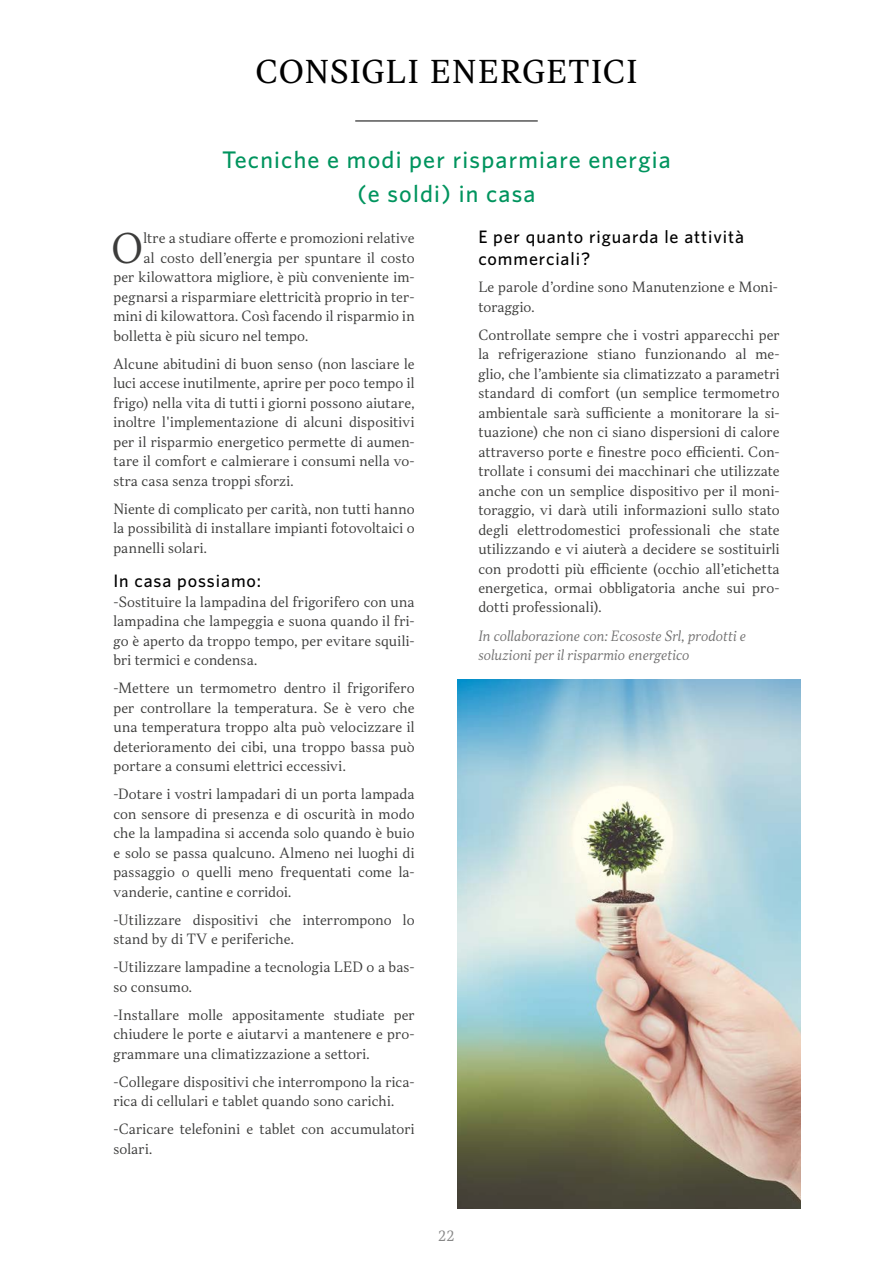
<style>
.page{position:relative;width:893px;height:1263px;background:#fff}
.page>*{position:absolute;margin:0;border:0;box-sizing:border-box;transform-origin:0 0}
.t1{font:300 38.85px "TT Jenevers";color:#3c3c3b}
.t2{font:30px "TT Jenevers";letter-spacing:.03em;color:#000}
.t3{font:500 24px/34.5px "Whitney";letter-spacing:.05em;color:#00945e;text-align:center}
.t4{font:500 18px/21.6px "Whitney";letter-spacing:.05em;color:#000}
.t5{font:300 13.5px/19.5px "TT Jenevers";letter-spacing:.01em;color:#3c3c3b;text-align:justify}
.t6{font:italic 300 13.5px/19.5px "TT Jenevers";letter-spacing:.015em;color:#706f6f}
.t7{font:300 13.5px "TT Jenevers";color:#878787}
</style>
<div class="page">
<img style="left:457px;top:680px;width:344px;height:529px">
<hr style="left:355px;top:121px;width:183px;height:1px;background:#000">
<h2 class="t2" style="left:255px;top:52px;width:384px">CONSIGLI ENERGETICI</h2>
<h3 class="t3" style="left:222px;top:141px;width:450px">Tecniche e modi per risparmiare energia (e soldi) in casa</h3>
<h3 class="t4" style="left:478px;top:226px;width:267px">E per quanto riguarda le attività commerciali?</h3>
<p class="t5" style="left:478px;top:277px;width:301px">Le parole d’ordine sono Manutenzione e Moni&shy;toraggio.</p>
<p class="t5" style="left:478px;top:325px;width:303px">Controllate sempre che i vostri apparecchi per la refrigerazione stiano funzionando al me&shy;glio, che l’ambiente sia climatizzato a parametri standard di comfort (un semplice termometro ambientale sarà sufficiente a monitorare la si&shy;tuazione) che non ci siano dispersioni di calore attraverso porte e finestre poco efficienti. Con&shy;trollate i consumi dei macchinari che utilizzate anche con un semplice dispositivo per il moni&shy;toraggio, vi darà utili informazioni sullo stato degli elettrodomestici professionali che state utilizzando e vi aiuterà a decidere se sostituirli con prodotti più efficiente (occhio all’etichetta energetica, ormai obbligatoria anche sui pro&shy;dotti professionali).</p>
<p class="t6" style="left:478px;top:626px;width:269px">In collaborazione con: Ecososte Srl, prodotti e soluzioni per il risparmio energetico</p>
<h1 class="t1" style="left:111px;top:223px;width:34px">O</h1>
<p class="t5" style="left:143px;top:229px;width:273px">ltre a studiare offerte e promozioni relative</p>
<p class="t5" style="left:143px;top:248px;width:273px">al costo dell’energia per spuntare il costo</p>
<p class="t5" style="left:113px;top:268px;width:303px">per kilowattora migliore, è più conveniente im-</p>
<p class="t5" style="left:113px;top:287px;width:303px">pegnarsi a risparmiare elettricità proprio in ter-</p>
<p class="t5" style="left:113px;top:307px;width:303px">mini di kilowattora. Così facendo il risparmio in</p>
<p class="t5" style="left:113px;top:326px;width:196px">bolletta è più sicuro nel tempo.</p>
<p class="t5" style="left:113px;top:354px;width:303px">Alcune abitudini di buon senso (non lasciare le luci accese inutilmente, aprire per poco tempo il frigo) nella vita di tutti i giorni possono aiutare, inoltre l'implementazione di alcuni dispositivi per il risparmio energetico permette di aumen&shy;tare il comfort e calmierare i consumi nella vo&shy;stra casa senza troppi sforzi.</p>
<p class="t5" style="left:113px;top:499px;width:303px">Niente di complicato per carità, non tutti hanno la possibilità di installare impianti fotovoltaici o pannelli solari.</p>
<h3 class="t4" style="left:113px;top:570px;width:149px">In casa possiamo:</h3>
<p class="t5" style="left:113px;top:592px;width:303px">-Sostituire la lampadina del frigorifero con una lampadina che lampeggia e suona quando il fri&shy;go è aperto da troppo tempo, per evitare squili&shy;bri termici e condensa.</p>
<p class="t5" style="left:113px;top:679px;width:303px">-Mettere un termometro dentro il frigorifero per controllare la temperatura. Se è vero che una temperatura troppo alta può velocizzare il deterioramento dei cibi, una troppo bassa può portare a consumi elettrici eccessivi.</p>
<p class="t5" style="left:113px;top:785px;width:303px">-Dotare i vostri lampadari di un porta lampada con sensore di presenza e di oscurità in modo che la lampadina si accenda solo quando è buio e solo se passa qualcuno. Almeno nei luoghi di passaggio o quelli meno frequentati come la&shy;vanderie, cantine e corridoi.</p>
<p class="t5" style="left:113px;top:910px;width:303px">-Utilizzare dispositivi che interrompono lo stand by di TV e periferiche.</p>
<p class="t5" style="left:113px;top:957px;width:303px">-Utilizzare lampadine a tecnologia LED o a bas&shy;so consumo.</p>
<p class="t5" style="left:113px;top:1005px;width:303px">-Installare molle appositamente studiate per chiudere le porte e aiutarvi a mantenere e pro&shy;grammare una climatizzazione a settori.</p>
<p class="t5" style="left:113px;top:1072px;width:303px">-Collegare dispositivi che interrompono la rica&shy;rica di cellulari e tablet quando sono carichi.</p>
<p class="t5" style="left:113px;top:1119px;width:303px">-Caricare telefonini e tablet con accumulatori solari.</p>
<p class="t7" style="left:438px;top:1227px;width:18px">22</p>
</div>
